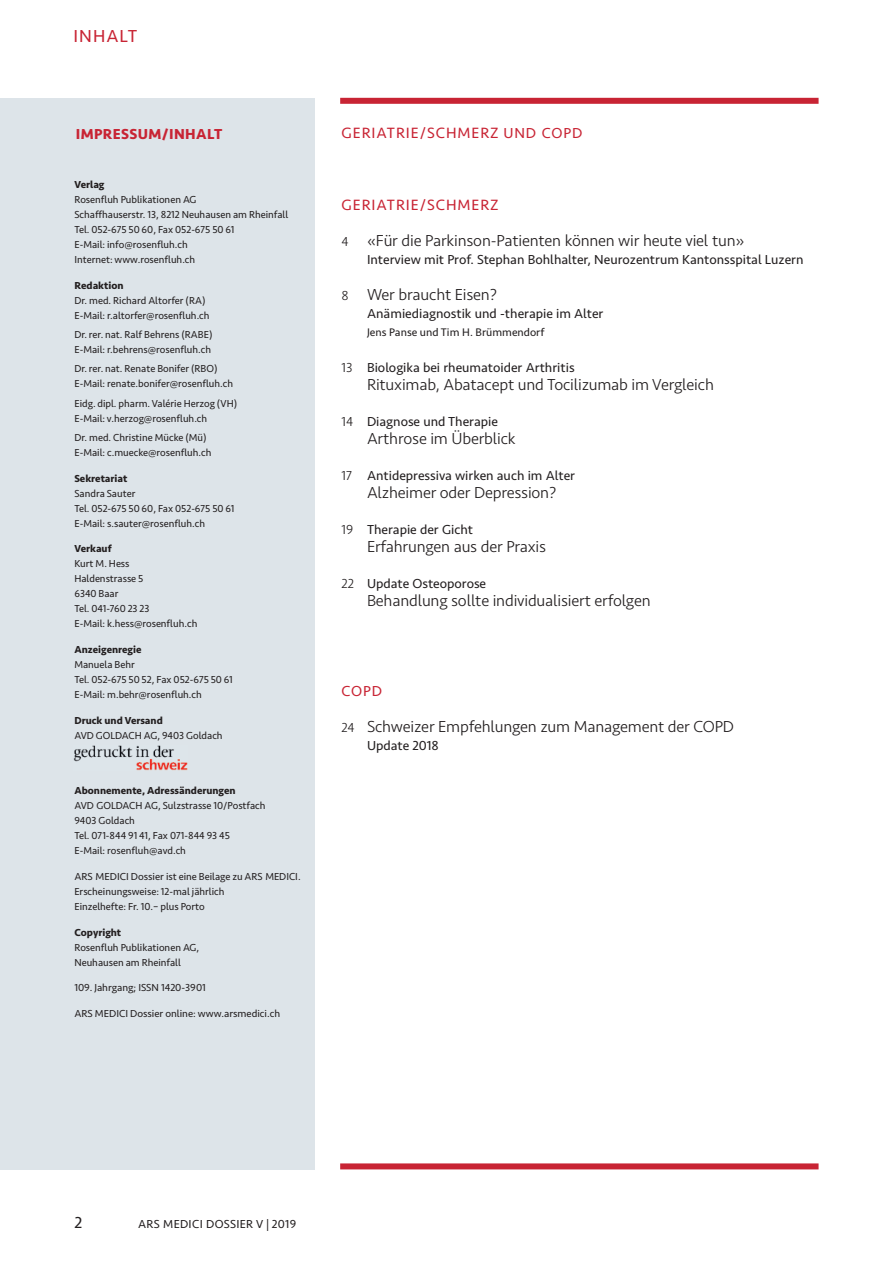
<style>
.page{position:relative;width:893px;height:1263px;background:#fff}
.page>*{position:absolute;margin:0;border:0;box-sizing:border-box;transform-origin:0 0}
.t1{font:18px "Seravek";letter-spacing:.06em;color:#c82434}
.t2{font:300 16.5px "Seravek";letter-spacing:-.01em;color:#231f20}
.t3{font:16.5px "Seravek";color:#231f20}
.t4{font:15.45px "Seravek";letter-spacing:.06em;color:#c82434}
.t5{font:700 15px "Seravek";letter-spacing:.025em;color:#c82434}
.t6{font:15px "Seravek";color:#c82434}
.t7{font:13.5px "Seravek";color:#231f20}
.t8{font:12px "Seravek";letter-spacing:.025em;color:#231f20}
.t9{font:11.4px "Seravek";color:#231f20}
.t10{font:10.5px/15px "Seravek";color:#231f20}
.t11{font:700 10.5px "Seravek";color:#231f20}
.s1{font-size:15px}
.s2{font-size:13.5px}
.s3{font-weight:300}
</style>
<div class="page">
<div style="left:0;top:98px;width:315px;height:1071px;background:#dde4e9"></div>
<div style="left:340px;top:98px;width:479px;height:6px;background:#c82434"></div>
<div style="left:340px;top:1163px;width:479px;height:6px;background:#c82434"></div>
<img style="left:74px;top:745px;width:113px;height:26px">
<h1 class="t1" style="left:73px;top:22px;width:65px">INHALT</h1>
<h3 class="t5" style="left:76px;top:122px;width:148px">IMPRESSUM/INHALT</h3>
<p class="t11" style="left:74px;top:176px;width:32px">Verlag</p>
<p class="t10" style="left:74px;top:192px;width:215px">Rosenfluh Publikationen AG<br>Schaffhauserstr. 13, 8212 Neuhausen am Rheinfall Tel. 052-675 50 60, Fax 052-675 50 61<br>E-Mail: info@rosenfluh.ch<br>Internet: www.rosenfluh.ch</p>
<p class="t11" style="left:74px;top:277px;width:51px">Redaktion</p>
<p class="t10" style="left:74px;top:293px;width:137px">Dr. med. Richard Altorfer (RA)<br>E-Mail: r.altorfer@rosenfluh.ch</p>
<p class="t10" style="left:74px;top:327px;width:140px">Dr. rer. nat. Ralf Behrens (RABE)<br>E-Mail: r.behrens@rosenfluh.ch</p>
<p class="t10" style="left:74px;top:361px;width:160px">Dr. rer. nat. Renate Bonifer (RBO)<br>E-Mail: renate.bonifer@rosenfluh.ch</p>
<p class="t10" style="left:74px;top:396px;width:164px">Eidg. dipl. pharm. Valérie Herzog (VH)<br>E-Mail: v.herzog@rosenfluh.ch</p>
<p class="t10" style="left:74px;top:430px;width:139px">Dr. med. Christine Mücke (Mü)<br>E-Mail: c.muecke@rosenfluh.ch</p>
<p class="t11" style="left:74px;top:470px;width:54px">Sekretariat</p>
<p class="t10" style="left:74px;top:486px;width:162px">Sandra Sauter<br>Tel. 052-675 50 60, Fax 052-675 50 61<br>E-Mail: s.sauter@rosenfluh.ch</p>
<p class="t11" style="left:74px;top:540px;width:39px">Verkauf</p>
<p class="t10" style="left:74px;top:556px;width:124px">Kurt M. Hess<br>Haldenstrasse 5<br>6340 Baar<br>Tel. 041-760 23 23<br>E-Mail: k.hess@rosenfluh.ch</p>
<p class="t11" style="left:74px;top:641px;width:69px">Anzeigenregie</p>
<p class="t10" style="left:74px;top:657px;width:160px">Manuela Behr<br>Tel. 052-675 50 52, Fax 052-675 50 61<br>E-Mail: m.behr@rosenfluh.ch</p>
<p class="t11" style="left:74px;top:712px;width:90px">Druck und Versand</p>
<p class="t10" style="left:74px;top:727px;width:150px">AVD GOLDACH AG, 9403 Goldach</p>
<p class="t11" style="left:74px;top:782px;width:163px">Abonnemente, Adressänderungen</p>
<p class="t10" style="left:74px;top:798px;width:193px">AVD GOLDACH AG, Sulzstrasse 10/Postfach<br>9403 Goldach<br>Tel. 071-844 91 41, Fax 071-844 93 45<br>E-Mail: rosenfluh@avd.ch</p>
<p class="t10" style="left:74px;top:869px;width:228px">ARS MEDICI Dossier ist eine Beilage zu ARS MEDICI.<br>Erscheinungsweise: 12-mal jährlich<br>Einzelhefte: Fr. 10.– plus Porto</p>
<p class="t11" style="left:74px;top:924px;width:48px">Copyright</p>
<p class="t10" style="left:74px;top:939px;width:126px">Rosenfluh Publikationen AG,<br>Neuhausen am Rheinfall</p>
<p class="t10" style="left:74px;top:980px;width:133px">109. Jahrgang; ISSN 1420-3901</p>
<p class="t10" style="left:74px;top:1006px;width:207px">ARS MEDICI Dossier online: www.arsmedici.ch</p>
<h3 class="t4" style="left:341px;top:121px;width:242px">GERIATRIE/SCHMERZ <span class="s1">UND COPD</span></h3>
<h3 class="t4" style="left:341px;top:193px;width:159px">GERIATRIE/SCHMERZ</h3>
<h2 class="t2" style="left:341px;top:231px;width:404px"><span class="s2">4</span> «Für die Parkinson-Patienten können wir heute viel tun»</h2>
<p class="t7" style="left:367px;top:249px;width:438px">Interview mit Prof. Stephan Bohlhalter, Neurozentrum Kantonsspital Luzern</p>
<h2 class="t2" style="left:341px;top:285px;width:157px"><span class="s2">8</span> Wer braucht Eisen?</h2>
<p class="t7" style="left:367px;top:303px;width:238px">Anämiediagnostik und -therapie im Alter</p>
<p class="t9" style="left:367px;top:324px;width:179px">Jens Panse und Tim H. Brümmendorf</p>
<p class="t7" style="left:341px;top:357px;width:235px"><span class="s3">13</span> Biologika bei rheumatoider Arthritis</p>
<h2 class="t2" style="left:367px;top:375px;width:348px">Rituximab, Abatacept und Tocilizumab im Vergleich</h2>
<p class="t7" style="left:341px;top:411px;width:158px"><span class="s3">14</span> Diagnose und Therapie</p>
<h2 class="t2" style="left:367px;top:429px;width:150px">Arthrose im Überblick</h2>
<p class="t7" style="left:341px;top:465px;width:235px"><span class="s3">17</span> Antidepressiva wirken auch im Alter</p>
<h2 class="t2" style="left:367px;top:483px;width:191px">Alzheimer oder Depression?</h2>
<p class="t7" style="left:341px;top:519px;width:133px"><span class="s3">19</span> Therapie der Gicht</p>
<h2 class="t2" style="left:367px;top:537px;width:181px">Erfahrungen aus der Praxis</h2>
<p class="t7" style="left:341px;top:573px;width:146px"><span class="s3">22</span> Update Osteoporose</p>
<h2 class="t2" style="left:367px;top:591px;width:285px">Behandlung sollte individualisiert erfolgen</h2>
<h3 class="t6" style="left:341px;top:680px;width:42px">COPD</h3>
<h2 class="t2" style="left:341px;top:717px;width:394px"><span class="s2">24</span> Schweizer Empfehlungen zum Management der COPD</h2>
<p class="t7" style="left:367px;top:735px;width:73px">Update 2018</p>
<h2 class="t3" style="left:74px;top:1209px;width:9px">2</h2>
<p class="t8" style="left:138px;top:1214px;width:160px">ARS MEDICI DOSSIER V | 2019</p>
</div>
